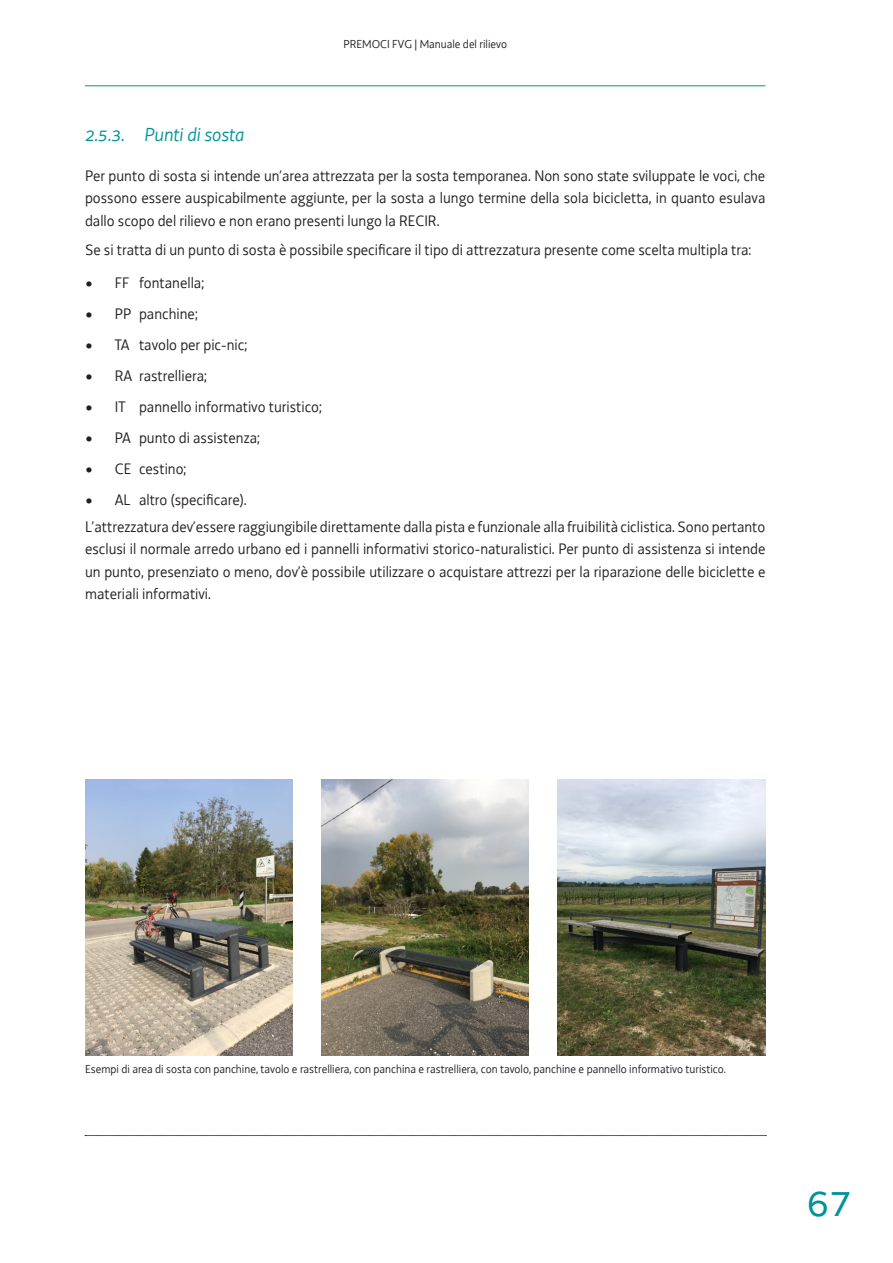
<style>
.page{position:relative;width:893px;height:1263px;background:#fff}
.page>*{position:absolute;margin:0;border:0;box-sizing:border-box;transform-origin:0 0}
.t1{font:45px "Decima WE";color:#009399}
.t2{font:italic 19.5px "Decima WE";color:#009399}
.PARAGRAFO{font:15.75px/22.5px "Decima WE";color:#231f20;text-align:justify}
.Didascalie_immagini{font:12px "Decima WE";color:#231f20}
</style>
<div class="page">
<hr style="left:85px;top:86px;width:680px;height:1px;background:#009399">
<svg style="left:85px;top:1135px;width:681px;height:1px"></svg>
<img style="left:85px;top:779px;width:207px;height:276px">
<img style="left:321px;top:779px;width:208px;height:276px">
<img style="left:558px;top:779px;width:207px;height:276px">
<p class="Didascalie_immagini" style="left:343px;top:37px;width:165px">PREMOCI FVG | Manuale del rilievo</p>
<p class="t2" style="left:85px;top:123px;width:161px">2.5.3. Punti di sosta</p>
<p class="PARAGRAFO" style="left:85px;top:164px;width:682px">Per punto di sosta si intende un’area attrezzata per la sosta temporanea. Non sono state sviluppate le voci, che possono essere auspicabilmente aggiunte, per la sosta a lungo termine della sola bicicletta, in quanto esulava dallo scopo del rilievo e non erano presenti lungo la RECIR.</p>
<p class="PARAGRAFO" style="left:85px;top:238px;width:668px">Se si tratta di un punto di sosta è possibile specificare il tipo di attrezzatura presente come scelta multipla tra:</p>
<p class="PARAGRAFO" style="left:85px;top:271px;width:121px">• FF fontanella;</p>
<p class="PARAGRAFO" style="left:85px;top:302px;width:114px">• PP panchine;</p>
<p class="PARAGRAFO" style="left:85px;top:333px;width:164px">• TA tavolo per pic-nic;</p>
<p class="PARAGRAFO" style="left:85px;top:364px;width:123px">• RA rastrelliera;</p>
<p class="PARAGRAFO" style="left:85px;top:395px;width:238px">• IT pannello informativo turistico;</p>
<p class="PARAGRAFO" style="left:85px;top:426px;width:176px">• PA punto di assistenza;</p>
<p class="PARAGRAFO" style="left:85px;top:457px;width:103px">• CE cestino;</p>
<p class="PARAGRAFO" style="left:85px;top:488px;width:163px">• AL altro (specificare).</p>
<p class="PARAGRAFO" style="left:85px;top:515px;width:682px">L’attrezzatura dev’essere raggiungibile direttamente dalla pista e funzionale alla fruibilità ciclistica. Sono pertanto esclusi il normale arredo urbano ed i pannelli informativi storico-naturalistici. Per punto di assistenza si intende un punto, presenziato o meno, dov’è possibile utilizzare o acquistare attrezzi per la riparazione delle biciclette e materiali informativi.</p>
<p class="Didascalie_immagini" style="left:85px;top:1062px;width:642px">Esempi di area di sosta con panchine, tavolo e rastrelliera, con panchina e rastrelliera, con tavolo, panchine e pannello informativo turistico.</p>
<h1 class="t1" style="left:807px;top:1175px;width:46px">67</h1>
</div>
